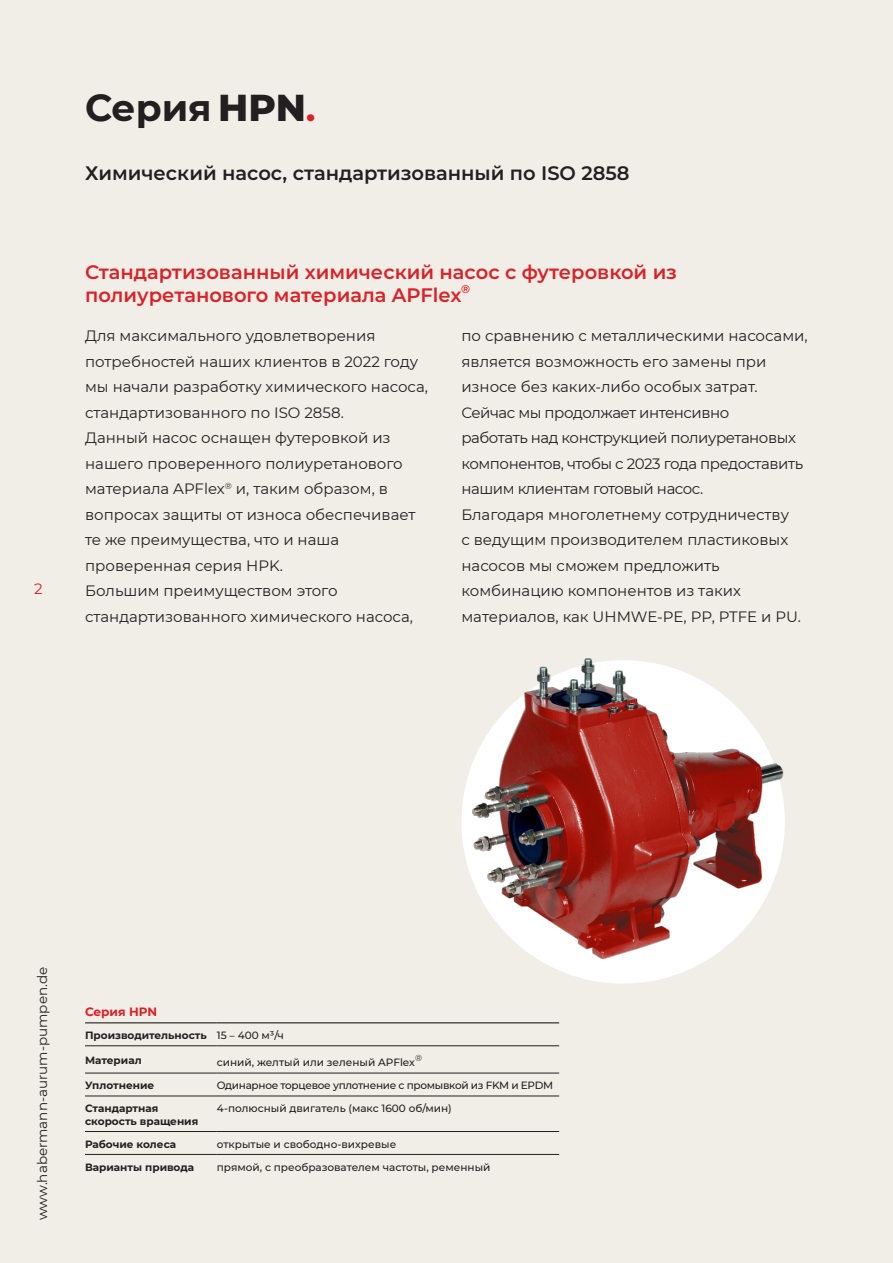
<style>
.page{position:relative;width:893px;height:1263px;background:#f0eee6}
.page>*{position:absolute;margin:0;border:0;box-sizing:border-box;transform-origin:0 0}
.t1{font:700 37.5px "Montserrat";color:#231f20}
.t2{font:600 19.5px/23.4px "Montserrat";color:#da2128}
.t3{font:600 19.5px "Montserrat";color:#231f20}
.t4{font:15px/25.5px "Montserrat";color:#231f20}
.t5{font:15px/25.5px "Montserrat";letter-spacing:-.03em;color:#231f20}
.t6{font:15px "Montserrat";color:#da2128}
.t7{font:13.5px "Montserrat";color:#231f20}
.t8{font:700 12px "Montserrat";color:#db1f28}
.t9{font:600 11.4px "Montserrat";color:#da2128}
.t10{font:500 10.5px "Montserrat";color:#231f20}
.t11{font:700 10.5px/12.6px "Montserrat";color:#231f20}
.t12{font:500 10.5px "Montserrat";letter-spacing:-.03em;color:#231f20}
.t13{font:8.7px "Montserrat";color:#231f20}
.s1{font-weight:800}
.s2{color:#da2128}
</style>
<div class="page">
<img style="left:463px;top:658px;width:322px;height:309px">
<hr style="left:85px;top:1045px;width:132px;height:1px;background:#231f20">
<hr style="left:217px;top:1045px;width:342px;height:1px;background:#231f20">
<hr style="left:85px;top:1073px;width:132px;height:1px;background:#231f20">
<hr style="left:217px;top:1073px;width:342px;height:1px;background:#231f20">
<hr style="left:85px;top:1096px;width:132px;height:1px;background:#231f20">
<hr style="left:217px;top:1096px;width:342px;height:1px;background:#231f20">
<hr style="left:85px;top:1131px;width:132px;height:1px;background:#231f20">
<hr style="left:217px;top:1131px;width:342px;height:1px;background:#231f20">
<hr style="left:85px;top:1154px;width:132px;height:1px;background:#231f20">
<hr style="left:217px;top:1154px;width:342px;height:1px;background:#231f20">
<hr style="left:85px;top:1022px;width:132px;height:1px;background:#231f20">
<hr style="left:217px;top:1022px;width:342px;height:1px;background:#231f20">
<p class="t6" style="left:34px;top:578px;width:10px">2</p>
<p class="t1" style="left:85px;top:81px;width:232px">Серия <span class="s1">HPN</span><span class="s2">.</span></p>
<p class="t3" style="left:85px;top:160px;width:546px">Химический насос, стандартизованный по ISO 2858</p>
<p class="t2" style="left:85px;top:259px;width:593px">Стандартизованный химический насос с футеровкой из полиуретанового материала APFlex</p>
<p class="t9" style="left:461px;top:281px;width:11px">®</p>
<p class="t4" style="left:85px;top:323px;width:344px">Для максимального удовлетворения потребностей наших клиентов в 2022 году мы начали разработку химического насоса, стандартизованного по ISO 2858.</p>
<p class="t4" style="left:85px;top:425px;width:332px">Данный насос оснащен футеровкой из нашего проверенного полиуретанового материала APFlex<sup>®</sup> и, таким образом, в вопросах защиты от износа обеспечивает те же преимущества, что и наша проверенная серия HPK.</p>
<p class="t4" style="left:85px;top:578px;width:329px">Большим преимуществом этого стандартизованного химического насоса,</p>
<p class="t4" style="left:461px;top:323px;width:348px">по сравнению с металлическими насосами, является возможность его замены при износе без каких-либо особых затрат.</p>
<p class="t5" style="left:461px;top:399px;width:343px">Сейчас мы продолжает интенсивно<br>работать над конструкцией полиуретановых компонентов, чтобы с 2023 года предоставить нашим клиентам готовый насос.</p>
<p class="t4" style="left:461px;top:501px;width:341px">Благодаря многолетнему сотрудничеству с ведущим производителем пластиковых насосов мы сможем предложить комбинацию компонентов из таких материалов, как UHMWE-PE, PP, PTFE и PU.</p>
<p class="t7" style="left:33px;top:1220px;width:255px;rotate:-90deg">www.habermann-aurum-pumpen.de</p>
<p class="t8" style="left:85px;top:1003px;width:74px">Серия HPN</p>
<p class="t11" style="left:85px;top:1028px;width:123px">Производительность</p>
<p class="t10" style="left:217px;top:1028px;width:68px">15 – 400 м³/ч</p>
<p class="t11" style="left:85px;top:1053px;width:58px">Материал</p>
<p class="t10" style="left:217px;top:1055px;width:200px">синий, желтый или зеленый APFlex</p>
<p class="t13" style="left:415px;top:1052px;width:9px">®</p>
<p class="t11" style="left:85px;top:1078px;width:71px">Уплотнение</p>
<p class="t12" style="left:217px;top:1078px;width:338px">Одинарное торцевое уплотнение с промывкой из FKM и EPDM</p>
<p class="t11" style="left:85px;top:1101px;width:115px">Стандартная скорость вращения</p>
<p class="t10" style="left:217px;top:1101px;width:236px">4-полюсный двигатель (макс 1600 об/мин)</p>
<p class="t11" style="left:85px;top:1137px;width:93px">Рабочие колеса</p>
<p class="t10" style="left:217px;top:1136px;width:181px">открытые и свободно-вихревые</p>
<p class="t11" style="left:85px;top:1160px;width:111px">Варианты привода</p>
<p class="t10" style="left:217px;top:1159px;width:275px">прямой, с преобразователем частоты, ременный</p>
</div>
